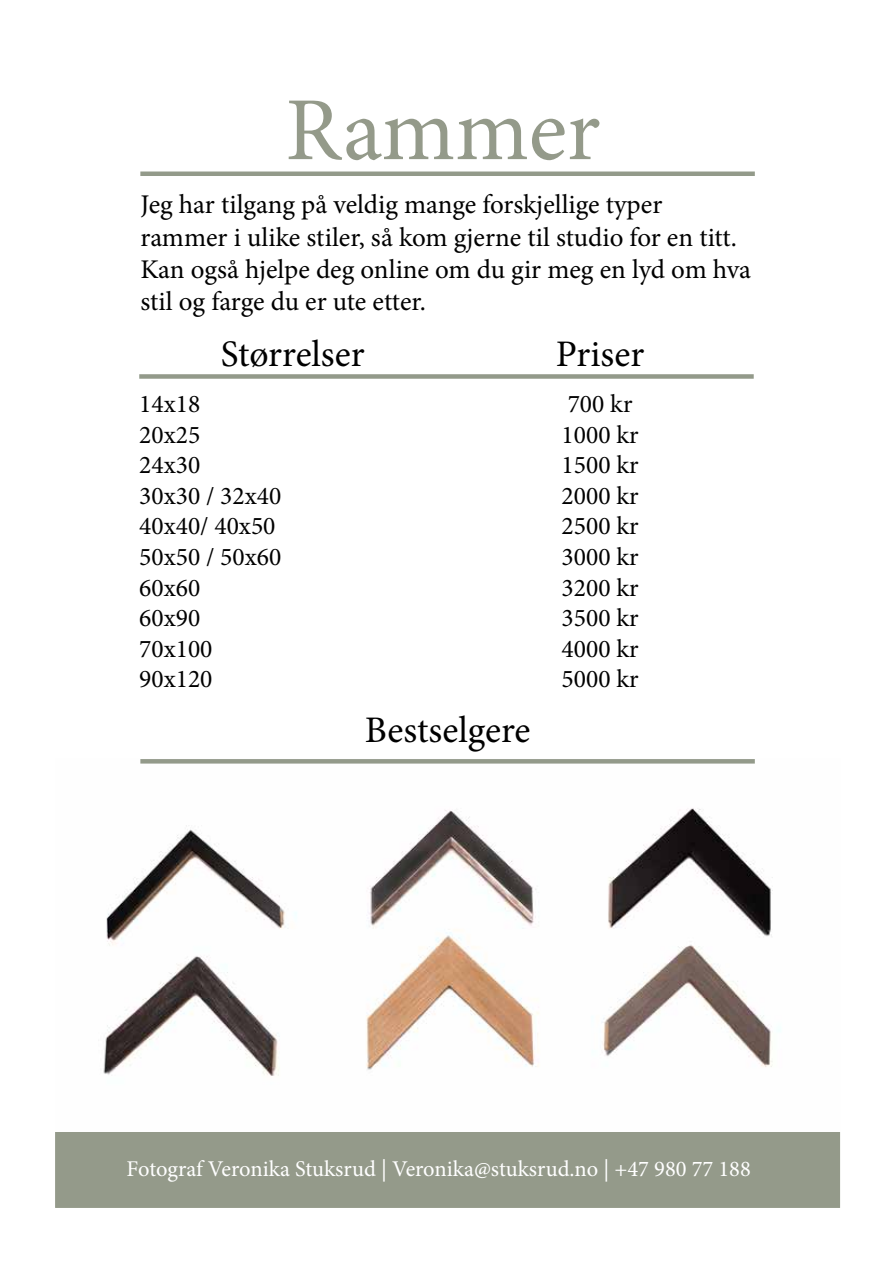
<style>
.page{position:relative;width:893px;height:1263px;background:#fff}
.page>*{position:absolute;margin:0;border:0;box-sizing:border-box;transform-origin:0 0}
.t1{font:90px "Minion Pro";color:#949a8a}
.t2{font:37.5px "Minion Pro";color:#000}
.t3{font:27px/32.4px "Minion Pro";color:#000}
.t4{font:25.5px/30.6px "Minion Pro";color:#000}
.t5{font:22.5px "Minion Pro";color:#fff}
</style>
<div class="page">
<div style="left:140px;top:171px;width:615px;height:5px;background:#939a8a"></div>
<div style="left:55px;top:1130px;width:785px;height:78px;background:#949a8a;border:2px solid #949a8a"></div>
<img style="left:55px;top:763px;width:785px;height:368px">
<hr style="left:140px;top:759px;width:615px;height:4px;background:#939a8a">
<div style="left:139px;top:374px;width:615px;height:5px;background:#939a8a"></div>
<h1 class="t1" style="left:285px;top:70px;width:316px">Rammer</h1>
<p class="t3" style="left:140px;top:188px;width:612px">Jeg har tilgang på veldig mange forskjellige typer rammer i ulike stiler, så kom gjerne til studio for en titt.<br>Kan også hjelpe deg online om du gir meg en lyd om hva stil og farge du er ute etter.</p>
<h2 class="t2" style="left:221px;top:329px;width:145px">Størrelser</h2>
<h2 class="t2" style="left:556px;top:329px;width:90px">Priser</h2>
<p class="t4" style="left:562px;top:389px;width:78px">700 kr<br>1000 kr<br>1500 kr<br>2000 kr<br>2500 kr<br>3000 kr<br>3200 kr<br>3500 kr<br>4000 kr<br>5000 kr</p>
<p class="t4" style="left:139px;top:389px;width:144px">14x18<br>20x25<br>24x30<br>30x30 / 32x40<br>40x40/ 40x50<br>50x50 / 50x60<br>60x60<br>60x90<br>70x100<br>90x120</p>
<h2 class="t2" style="left:365px;top:705px;width:167px">Bestselgere</h2>
<p class="t5" style="left:127px;top:1154px;width:626px">Fotograf Veronika Stuksrud | Veronika@stuksrud.no | +47 980 77 188</p>
</div>
